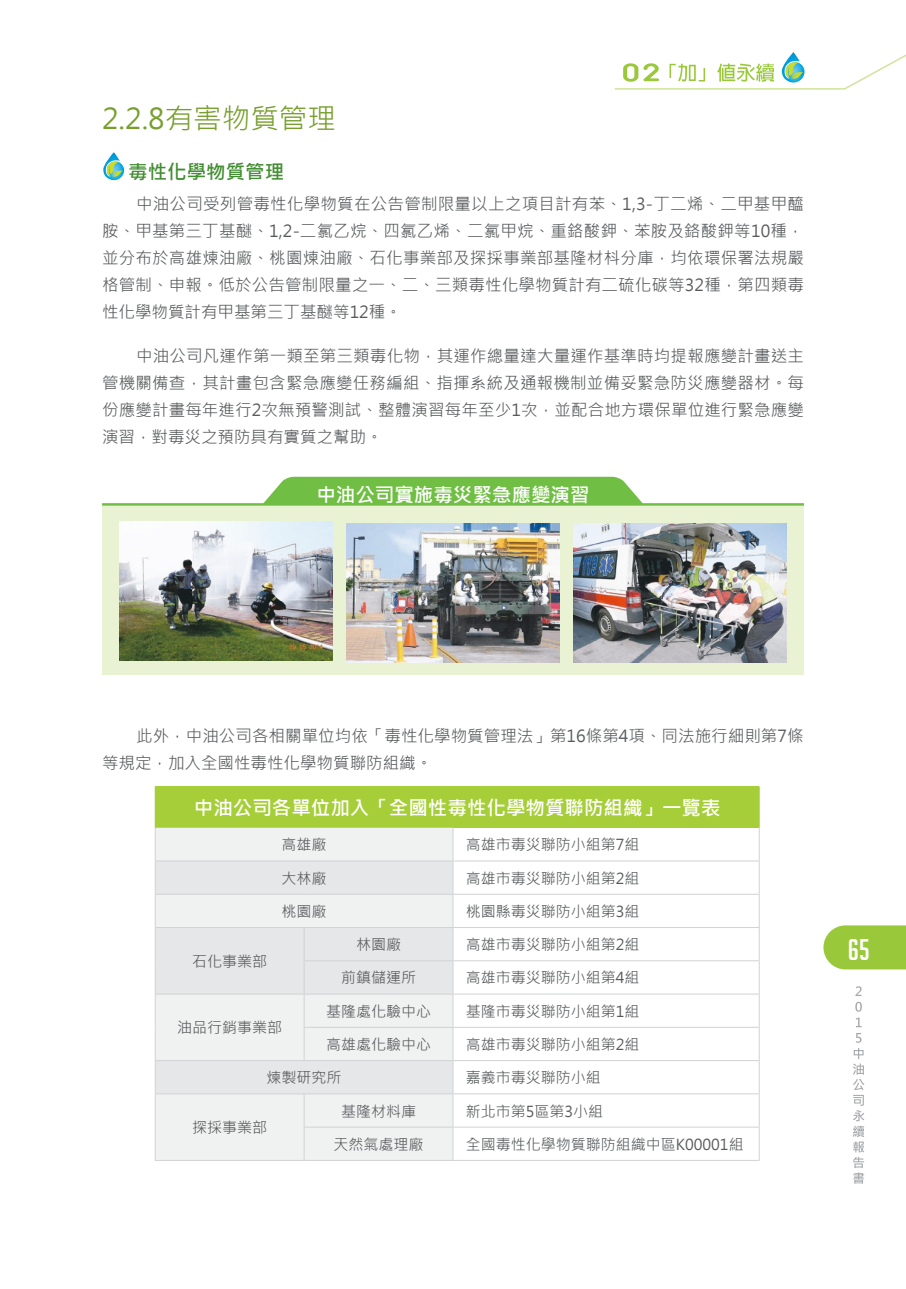
<style>
.page{position:relative;width:906px;height:1289px;background:#fff}
.page>*{position:absolute;margin:0;border:0;box-sizing:border-box;transform-origin:0 0}
.t1{font:29.25px "Big Noodle Titling";color:#fff}
.t2{font:28.5px "Microsoft Jheng Hei";color:#779f2d}
.t3{font:700 19.5px "Microsoft Jheng Hei";color:#fff}
.t4{font:700 19.5px "Microsoft Jheng Hei";color:#438d33}
.t5{font:16.5px/27px "Microsoft Jheng Hei";letter-spacing:.005em;color:#57595b;text-align:justify}
.t6{font:15px "Microsoft Jheng Hei";color:#57595b}
</style>
<div class="page">
<svg style="left:823px;top:925px;width:83px;height:44px;background:#a0cc48"></svg>
<svg style="left:855px;top:986px;width:7px;height:25px"></svg>
<svg style="left:853px;top:1017px;width:11px;height:166px"></svg>
<svg style="left:614px;top:52px;width:292px;height:38px"></svg>
<svg style="left:103px;top:152px;width:21px;height:28px"></svg>
<div style="left:102px;top:504px;width:702px;height:171px;background:#eaf2d4"></div>
<svg style="left:102px;top:477px;width:702px;height:28px"></svg>
<img style="left:119px;top:522px;width:214px;height:138px">
<img style="left:346px;top:523px;width:214px;height:139px">
<img style="left:573px;top:523px;width:214px;height:139px">
<div style="left:155px;top:786px;width:604px;height:41px;background:#a6ce38"></div>
<div style="left:156px;top:827px;width:296px;height:332px;background:#f0f1f1"></div>
<svg style="left:156px;top:861px;width:296px;height:232px;fill:#e5e7e8"></svg>
<hr style="left:155px;top:827px;width:1px;height:33px;background:#d1d2d4">
<hr style="left:452px;top:827px;width:1px;height:33px;background:#d1d2d4">
<hr style="left:759px;top:827px;width:1px;height:33px;background:#d1d2d4">
<hr style="left:155px;top:860px;width:149px;height:1px;background:#d1d2d4">
<hr style="left:155px;top:861px;width:1px;height:32px;background:#d1d2d4">
<hr style="left:304px;top:860px;width:149px;height:1px;background:#d1d2d4">
<hr style="left:453px;top:860px;width:306px;height:1px;background:#d1d2d4">
<hr style="left:452px;top:861px;width:1px;height:32px;background:#d1d2d4">
<hr style="left:759px;top:861px;width:1px;height:32px;background:#d1d2d4">
<hr style="left:155px;top:893px;width:149px;height:1px;background:#d1d2d4">
<hr style="left:155px;top:894px;width:1px;height:33px;background:#d1d2d4">
<hr style="left:304px;top:893px;width:149px;height:1px;background:#d1d2d4">
<hr style="left:453px;top:893px;width:306px;height:1px;background:#d1d2d4">
<hr style="left:452px;top:894px;width:1px;height:33px;background:#d1d2d4">
<hr style="left:759px;top:894px;width:1px;height:33px;background:#d1d2d4">
<hr style="left:155px;top:927px;width:149px;height:1px;background:#d1d2d4">
<hr style="left:155px;top:927px;width:1px;height:33px;background:#d1d2d4">
<hr style="left:155px;top:960px;width:1px;height:33px;background:#d1d2d4">
<hr style="left:304px;top:927px;width:149px;height:1px;background:#d1d2d4">
<hr style="left:304px;top:927px;width:1px;height:33px;background:#d1d2d4">
<hr style="left:453px;top:927px;width:306px;height:1px;background:#d1d2d4">
<hr style="left:452px;top:927px;width:1px;height:33px;background:#d1d2d4">
<hr style="left:759px;top:927px;width:1px;height:33px;background:#d1d2d4">
<hr style="left:304px;top:960px;width:149px;height:1px;background:#d1d2d4">
<hr style="left:304px;top:961px;width:1px;height:32px;background:#d1d2d4">
<hr style="left:453px;top:960px;width:306px;height:1px;background:#d1d2d4">
<hr style="left:452px;top:961px;width:1px;height:32px;background:#d1d2d4">
<hr style="left:759px;top:961px;width:1px;height:32px;background:#d1d2d4">
<hr style="left:155px;top:993px;width:149px;height:1px;background:#d1d2d4">
<hr style="left:155px;top:994px;width:1px;height:33px;background:#d1d2d4">
<hr style="left:155px;top:1027px;width:1px;height:33px;background:#d1d2d4">
<hr style="left:304px;top:993px;width:149px;height:1px;background:#d1d2d4">
<hr style="left:304px;top:994px;width:1px;height:32px;background:#d1d2d4">
<hr style="left:453px;top:993px;width:306px;height:1px;background:#d1d2d4">
<hr style="left:452px;top:994px;width:1px;height:32px;background:#d1d2d4">
<hr style="left:759px;top:994px;width:1px;height:32px;background:#d1d2d4">
<hr style="left:304px;top:1026px;width:149px;height:1px;background:#d1d2d4">
<hr style="left:304px;top:1027px;width:1px;height:33px;background:#d1d2d4">
<hr style="left:453px;top:1026px;width:306px;height:1px;background:#d1d2d4">
<hr style="left:452px;top:1027px;width:1px;height:33px;background:#d1d2d4">
<hr style="left:759px;top:1027px;width:1px;height:33px;background:#d1d2d4">
<hr style="left:155px;top:1060px;width:149px;height:1px;background:#d1d2d4">
<hr style="left:155px;top:1060px;width:1px;height:33px;background:#d1d2d4">
<hr style="left:304px;top:1060px;width:149px;height:1px;background:#d1d2d4">
<hr style="left:453px;top:1060px;width:306px;height:1px;background:#d1d2d4">
<hr style="left:452px;top:1060px;width:1px;height:33px;background:#d1d2d4">
<hr style="left:759px;top:1060px;width:1px;height:33px;background:#d1d2d4">
<hr style="left:155px;top:1093px;width:149px;height:1px;background:#d1d2d4">
<hr style="left:155px;top:1094px;width:1px;height:33px;background:#d1d2d4">
<hr style="left:155px;top:1127px;width:1px;height:32px;background:#d1d2d4">
<hr style="left:155px;top:1159px;width:149px;height:1px;background:#d1d2d4">
<hr style="left:304px;top:1093px;width:149px;height:1px;background:#d1d2d4">
<hr style="left:304px;top:1094px;width:1px;height:32px;background:#d1d2d4">
<hr style="left:453px;top:1093px;width:306px;height:1px;background:#d1d2d4">
<hr style="left:452px;top:1094px;width:1px;height:32px;background:#d1d2d4">
<hr style="left:759px;top:1094px;width:1px;height:32px;background:#d1d2d4">
<hr style="left:304px;top:1126px;width:149px;height:1px;background:#d1d2d4">
<hr style="left:304px;top:1127px;width:1px;height:32px;background:#d1d2d4">
<hr style="left:453px;top:1126px;width:306px;height:1px;background:#d1d2d4">
<hr style="left:452px;top:1127px;width:1px;height:32px;background:#d1d2d4">
<hr style="left:759px;top:1127px;width:1px;height:32px;background:#d1d2d4">
<hr style="left:304px;top:1159px;width:149px;height:1px;background:#d1d2d4">
<hr style="left:453px;top:1159px;width:306px;height:1px;background:#d1d2d4">
<hr style="left:759px;top:786px;width:1px;height:41px;background:#a6ce38">
<h2 class="t2" style="left:102px;top:101px;width:235px">2.2.8有害物質管理</h2>
<p class="t4" style="left:128px;top:160px;width:157px">毒性化學物質管理</p>
<p class="t5" style="left:102px;top:190px;width:703px;text-indent:34px">中油公司受列管毒性化學物質在公告管制限量以上之項目計有苯、1,3-丁二烯、二甲基甲醯胺、甲基第三丁基醚、1,2-二氯乙烷、四氯乙烯、二氯甲烷、重鉻酸鉀、苯胺及鉻酸鉀等10種，並分布於高雄煉油廠、桃園煉油廠、石化事業部及探採事業部基隆材枓分庫，均依環保署法規嚴格管制、申報。低於公告管制限量之一、二、三類毒性化學物質計有二硫化碳等32種，第四類毒性化學物質計有甲基第三丁基醚等12種。</p>
<p class="t5" style="left:102px;top:342px;width:703px;text-indent:34px">中油公司凡運作第一類至第三類毒化物，其運作總量達大量運作基準時均提報應變計畫送主管機關備查，其計畫包含緊急應變任務編組、指揮系統及通報機制並備妥緊急防災應變器材。每份應變計畫每年進行2次無預警測試、整體演習每年至少1次，並配合地方環保單位進行緊急應變演習，對毒災之預防具有實質之幫助。</p>
<p class="t3" style="left:316px;top:482px;width:274px">中油公司實施毒災緊急應變演習</p>
<p class="t5" style="left:102px;top:722px;width:703px;text-indent:34px">此外，中油公司各相關單位均依「毒性化學物質管理法」第16條第4項、同法施行細則第7條等規定，加入全國性毒性化學物質聯防組織。</p>
<p class="t3" style="left:194px;top:795px;width:528px">中油公司各單位加入「全國性毒性化學物質聯防組織」一覽表</p>
<p class="t6" style="left:282px;top:835px;width:46px">高雄廠</p>
<p class="t6" style="left:466px;top:835px;width:175px">高雄市毒災聯防小組第7組</p>
<p class="t6" style="left:282px;top:868px;width:46px">大林廠</p>
<p class="t6" style="left:466px;top:868px;width:175px">高雄市毒災聯防小組第2組</p>
<p class="t6" style="left:282px;top:902px;width:46px">桃園廠</p>
<p class="t6" style="left:466px;top:902px;width:175px">桃園縣毒災聯防小組第3組</p>
<p class="t6" style="left:192px;top:951px;width:76px">石化事業部</p>
<p class="t6" style="left:356px;top:935px;width:46px">林園廠</p>
<p class="t6" style="left:466px;top:935px;width:175px">高雄市毒災聯防小組第2組</p>
<p class="t6" style="left:341px;top:968px;width:76px">前鎮儲運所</p>
<p class="t6" style="left:466px;top:968px;width:175px">高雄市毒災聯防小組第4組</p>
<p class="t6" style="left:326px;top:1001px;width:106px">基隆處化驗中心</p>
<p class="t6" style="left:466px;top:1001px;width:175px">基隆市毒災聯防小組第1組</p>
<p class="t6" style="left:326px;top:1035px;width:106px">高雄處化驗中心</p>
<p class="t6" style="left:466px;top:1035px;width:175px">高雄市毒災聯防小組第2組</p>
<p class="t6" style="left:267px;top:1068px;width:76px">煉製研究所</p>
<p class="t6" style="left:466px;top:1068px;width:136px">嘉義市毒災聯防小組</p>
<p class="t6" style="left:177px;top:1018px;width:106px">油品行銷事業部</p>
<p class="t6" style="left:192px;top:1118px;width:76px">探採事業部</p>
<p class="t6" style="left:341px;top:1101px;width:76px">基隆材料庫</p>
<p class="t6" style="left:466px;top:1101px;width:139px">新北市第5區第3小組</p>
<p class="t6" style="left:333px;top:1134px;width:91px">天然氣處理廠</p>
<p class="t6" style="left:466px;top:1134px;width:279px">全國毒性化學物質聯防組織中區K00001組</p>
<h1 class="t1" style="left:847px;top:933px;width:23px">65</h1>
</div>
